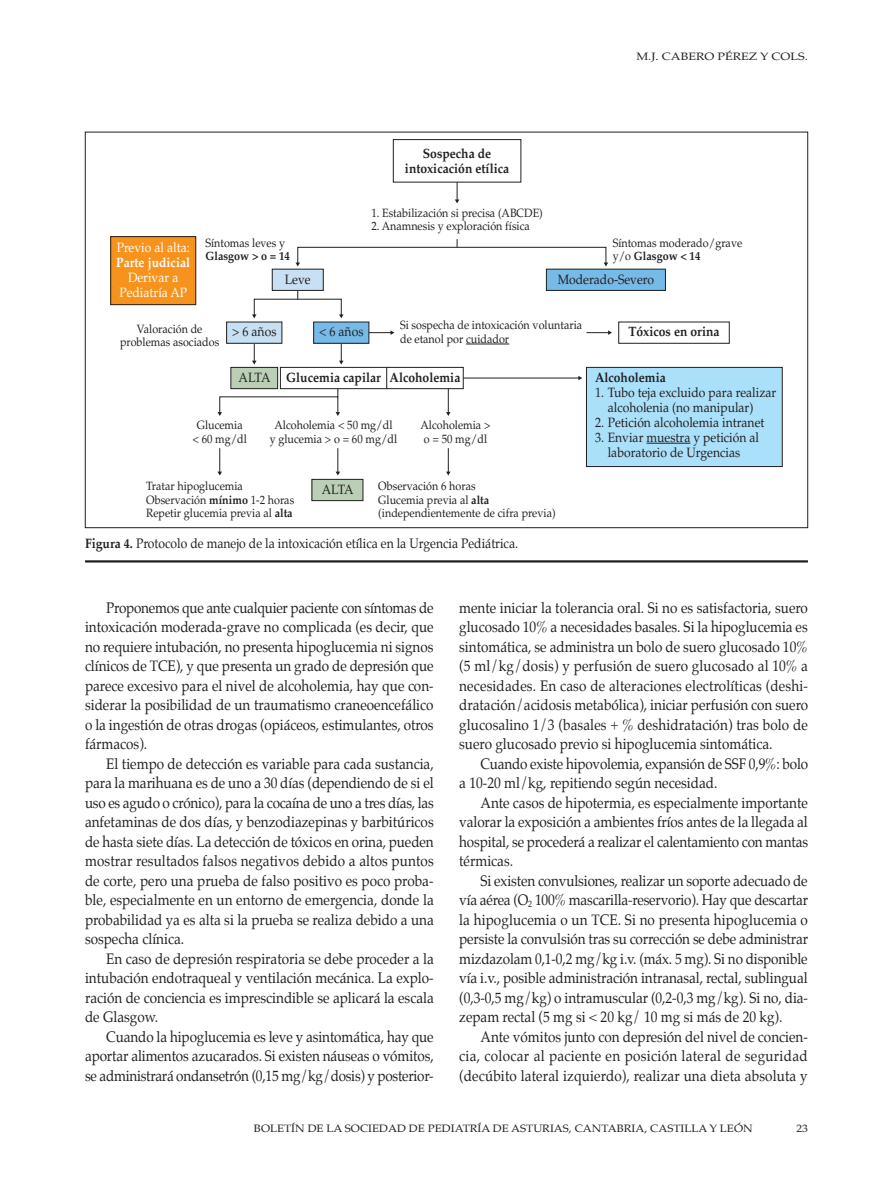
<style>
.page{position:relative;width:893px;height:1191px;background:#fff}
.page>*{position:absolute;margin:0;border:0;box-sizing:border-box;transform-origin:0 0}
.t1{font:15px/19.5px "Palatino";color:#231f20;text-align:justify;scale:.9 1}
.t2{font:13.5px/15px "Palatino";color:#231f20;scale:.9 1}
.t3{font:700 13.5px/15px "Palatino";color:#231f20;text-align:center;scale:.9 1}
.t4{font:13.5px/15px "Palatino";color:#fff;text-align:center;scale:.9 1}
.t5{font:700 13.5px "Palatino";color:#fff;scale:.9 1}
.t6{font:12px/13.5px "Palatino";color:#231f20;scale:.9 1}
.t7{font:700 12px "Palatino";color:#231f20;scale:.9 1}
.t8{font:10.5px "Palatino";color:#231f20;scale:1.1 1}
.t9{font:10.5px "Palatino";color:#231f20;scale:1.2 1}
.s1{font-weight:700}
.s2{font-weight:400}
</style>
<div class="page">
<hr style="left:85px;top:560px;width:723px;height:2px;background:#231f20">
<svg style="left:455px;top:182px;width:4px;height:21px"></svg>
<svg style="left:252px;top:343px;width:4px;height:21px"></svg>
<svg style="left:339px;top:343px;width:4px;height:21px"></svg>
<div style="left:393px;top:139px;width:128px;height:43px;border:1px solid #231f20"></div>
<div style="left:546px;top:269px;width:119px;height:21px;background:#76bae7"></div>
<div style="left:546px;top:269px;width:120px;height:22px;border:1px solid #231f20"></div>
<div style="left:586px;top:367px;width:196px;height:99px;background:#aae0f9"></div>
<div style="left:586px;top:367px;width:196px;height:100px;border:1px solid #231f20"></div>
<hr style="left:647px;top:443px;width:43px;height:1px;background:#231f20">
<div style="left:231px;top:367px;width:47px;height:22px;background:#bacfb6"></div>
<div style="left:231px;top:367px;width:47px;height:22px;border:1px solid #231f20"></div>
<div style="left:280px;top:367px;width:107px;height:22px;border:1px solid #231f20"></div>
<div style="left:386px;top:367px;width:77px;height:22px;border:1px solid #231f20"></div>
<div style="left:272px;top:269px;width:51px;height:21px;background:#c7e0f3"></div>
<div style="left:272px;top:269px;width:51px;height:22px;border:1px solid #231f20"></div>
<div style="left:111px;top:237px;width:85px;height:68px;background:#f7931d"></div>
<div style="left:110px;top:236px;width:86px;height:69px;border:1px solid #231f20"></div>
<div style="left:312px;top:479px;width:51px;height:21px;background:#bacfb6"></div>
<div style="left:312px;top:479px;width:51px;height:22px;border:1px solid #231f20"></div>
<div style="left:227px;top:322px;width:55px;height:21px;background:#c7e0f3"></div>
<div style="left:314px;top:322px;width:55px;height:21px;background:#76bae7"></div>
<hr style="left:466px;top:344px;width:43px;height:1px;background:#231f20">
<div style="left:298px;top:247px;width:308px;height:16px;border:1px solid #231f20"></div>
<svg style="left:604px;top:262px;width:4px;height:4px"></svg>
<svg style="left:295px;top:262px;width:5px;height:4px"></svg>
<svg style="left:339px;top:314px;width:4px;height:4px"></svg>
<svg style="left:252px;top:314px;width:4px;height:4px"></svg>
<svg style="left:336px;top:412px;width:4px;height:4px"></svg>
<svg style="left:218px;top:412px;width:4px;height:4px"></svg>
<svg style="left:446px;top:389px;width:5px;height:27px"></svg>
<svg style="left:446px;top:448px;width:5px;height:27px"></svg>
<svg style="left:336px;top:448px;width:4px;height:27px"></svg>
<svg style="left:218px;top:448px;width:4px;height:27px"></svg>
<svg style="left:369px;top:330px;width:25px;height:5px"></svg>
<svg style="left:586px;top:330px;width:26px;height:5px"></svg>
<hr style="left:463px;top:378px;width:116px;height:1px;background:#231f20">
<svg style="left:578px;top:376px;width:4px;height:4px"></svg>
<p class="t9" style="left:636px;top:47px;width:144px">M.J. CABERO PÉREZ Y COLS.</p>
<p class="t3" style="left:405px;top:146px;width:117px">Sospecha de intoxicación etílica</p>
<p class="t4" style="left:117px;top:240px;width:83px">Previo al alta:</p>
<p class="t5" style="left:116px;top:254px;width:84px">Parte judicial</p>
<p class="t4" style="left:119px;top:270px;width:77px">Derivar a<br>Pediatría AP</p>
<p class="t6" style="left:206px;top:236px;width:90px">Síntomas leves y</p>
<p class="t7" style="left:206px;top:249px;width:95px">Glasgow &gt; o = 14</p>
<p class="t2" style="left:285px;top:272px;width:30px">Leve</p>
<p class="t6" style="left:371px;top:206px;width:192px">1. Estabilización si precisa (ABCDE)</p>
<p class="t6" style="left:371px;top:220px;width:178px">2. Anamnesis y exploración física</p>
<p class="t6" style="left:613px;top:236px;width:145px">Síntomas moderado/grave y/o <span class="s1">Glasgow &lt; 14</span></p>
<p class="t2" style="left:558px;top:272px;width:109px">Moderado-Severo</p>
<p class="t6" style="left:120px;top:322px;width:112px;text-align:center">Valoración de problemas asociados</p>
<p class="t2" style="left:232px;top:324px;width:51px">&gt; 6 años</p>
<p class="t2" style="left:319px;top:324px;width:51px">&lt; 6 años</p>
<p class="t6" style="left:400px;top:319px;width:204px">Si sospecha de intoxicación voluntaria de etanol por cuidador</p>
<p class="t3" style="left:628px;top:324px;width:103px">Tóxicos en orina</p>
<p class="t3" style="left:239px;top:370px;width:248px"><span class="s2">ALTA</span> Glucemia capilar Alcoholemia</p>
<p class="t6" style="left:192px;top:419px;width:62px;text-align:center">Glucemia &lt; 60 mg/dl</p>
<p class="t6" style="left:146px;top:479px;width:166px">Tratar hipoglucemia<br>Observación <span class="s1">mínimo</span> 1-2 horas<br>Repetir glucemia previa al <span class="s1">alta</span></p>
<p class="t6" style="left:378px;top:479px;width:199px">Observación 6 horas<br>Glucemia previa al <span class="s1">alta </span>(independientemente de cifra previa)</p>
<p class="t6" style="left:270px;top:419px;width:143px;text-align:center">Alcoholemia &lt; 50 mg/dl<br>y glucemia &gt; o = 60 mg/dl</p>
<p class="t6" style="left:420px;top:419px;width:79px">Alcoholemia &gt; o = 50 mg/dl</p>
<p class="t2" style="left:322px;top:482px;width:37px">ALTA</p>
<p class="t2" style="left:85px;top:535px;width:483px"><span class="s1">Figura 4.</span> Protocolo de manejo de la intoxicación etílica en la Urgencia Pediátrica.</p>
<p class="t3" style="left:595px;top:370px;width:80px">Alcoholemia</p>
<p class="t2" style="left:608px;top:385px;width:189px;text-indent:-13px">1. Tubo teja excluido para realizar alcoholenia (no manipular)</p>
<p class="t2" style="left:595px;top:415px;width:190px">2. Petición alcoholemia intranet</p>
<p class="t2" style="left:595px;top:430px;width:184px;text-align:center">3. Enviar muestra y petición al laboratorio de Urgencias</p>
<p class="t1" style="left:85px;top:598px;width:389px;text-indent:21px">Proponemos que ante cualquier paciente con síntomas de intoxicación moderada-grave no complicada (es decir, que no requiere intubación, no presenta hipoglucemia ni signos clínicos de TCE), y que presenta un grado de depresión que parece excesivo para el nivel de alcoholemia, hay que con&shy;siderar la posibilidad de un traumatismo craneoencefálico o la ingestión de otras drogas (opiáceos, estimulantes, otros fármacos).</p>
<p class="t1" style="left:85px;top:754px;width:389px;text-indent:21px">El tiempo de detección es variable para cada sustancia, para la marihuana es de uno a 30 días (dependiendo de si el uso es agudo o crónico), para la cocaína de uno a tres días, las anfetaminas de dos días, y benzodiazepinas y barbitúricos de hasta siete días. La detección de tóxicos en orina, pueden mostrar resultados falsos negativos debido a altos puntos de corte, pero una prueba de falso positivo es poco proba&shy;ble, especialmente en un entorno de emergencia, donde la probabilidad ya es alta si la prueba se realiza debido a una sospecha clínica.</p>
<p class="t1" style="left:85px;top:949px;width:389px;text-indent:21px">En caso de depresión respiratoria se debe proceder a la intubación endotraqueal y ventilación mecánica. La explo&shy;ración de conciencia es imprescindible se aplicará la escala de Glasgow.</p>
<p class="t1" style="left:85px;top:1027px;width:389px;text-indent:21px">Cuando la hipoglucemia es leve y asintomática, hay que aportar alimentos azucarados. Si existen náuseas o vómitos, se administrará ondansetrón (0,15 mg/kg/dosis) y posterior-</p>
<p class="t1" style="left:459px;top:598px;width:389px">mente iniciar la tolerancia oral. Si no es satisfactoria, suero glucosado 10% a necesidades basales. Si la hipoglucemia es sintomática, se administra un bolo de suero glucosado 10% (5 ml/kg/dosis) y perfusión de suero glucosado al 10% a necesidades. En caso de alteraciones electrolíticas (deshi&shy;dratación/acidosis metabólica), iniciar perfusión con suero glucosalino 1/3 (basales + % deshidratación) tras bolo de suero glucosado previo si hipoglucemia sintomática.</p>
<p class="t1" style="left:459px;top:754px;width:389px;text-indent:21px">Cuando existe hipovolemia, expansión de SSF 0,9%: bolo a 10-20 ml/kg, repitiendo según necesidad.</p>
<p class="t1" style="left:459px;top:793px;width:389px;text-indent:21px">Ante casos de hipotermia, es especialmente importante valorar la exposición a ambientes fríos antes de la llegada al hospital, se procederá a realizar el calentamiento con mantas térmicas.</p>
<p class="t1" style="left:459px;top:871px;width:389px;text-indent:21px">Si existen convulsiones, realizar un soporte adecuado de vía aérea (O<sub>2</sub> 100% mascarilla-reservorio). Hay que descartar la hipoglucemia o un TCE. Si no presenta hipoglucemia o persiste la convulsión tras su corrección se debe administrar mizdazolam 0,1-0,2 mg/kg i.v. (máx. 5 mg). Si no disponible vía i.v., posible administración intranasal, rectal, sublingual (0,3-0,5 mg/kg) o intramuscular (0,2-0,3 mg/kg). Si no, dia&shy;zepam rectal (5 mg si &lt; 20 kg/ 10 mg si más de 20 kg).</p>
<p class="t1" style="left:459px;top:1027px;width:389px;text-indent:21px">Ante vómitos junto con depresión del nivel de concien&shy;cia, colocar al paciente en posición lateral de seguridad (decúbito lateral izquierdo), realizar una dieta absoluta y</p>
<p class="t8" style="left:254px;top:1119px;width:455px">BOLETÍN DE LA SOCIEDAD DE PEDIATRÍA DE ASTURIAS, CANTABRIA, CASTILLA Y LEÓN</p>
<p class="t8" style="left:796px;top:1119px;width:12px">23</p>
</div>
